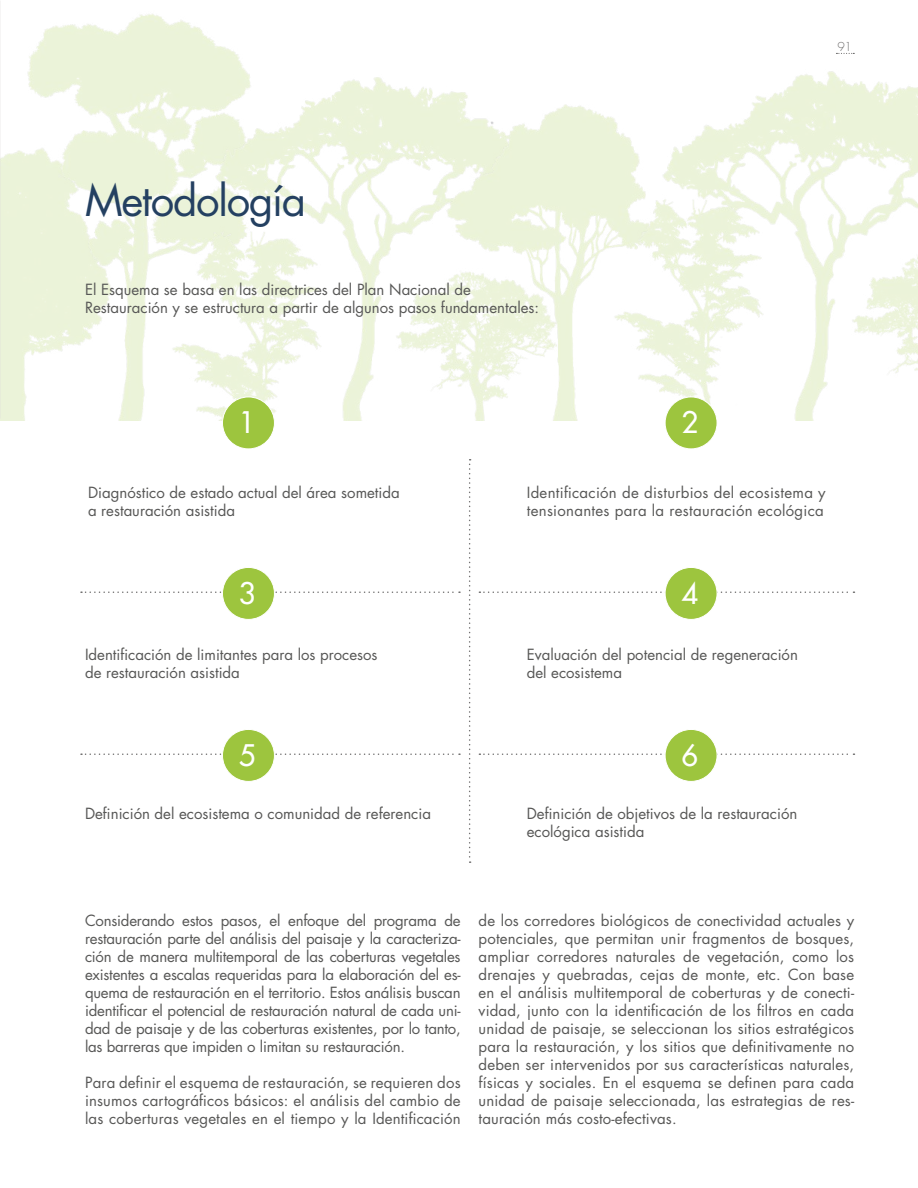
<style>
.page{position:relative;width:918px;height:1188px;background:#fff}
.page>*{position:absolute;margin:0;border:0;box-sizing:border-box;transform-origin:0 0}
.t1{font:42px "Futura Std";letter-spacing:-.03em;color:#244061}
.t2{font:500 28.95px "Futura Std";color:#fff}
.t3{font:15px/18px "Futura Std";color:#575756}
.t4{font:15px/18px "Futura Std";letter-spacing:.02em;color:#575756}
.t5{font:300 12px "Futura Std";color:#706f6f}
</style>
<div class="page">
<img style="left:0;top:14px;width:245px;height:407px">
<img style="left:181px;top:70px;width:187px;height:134px">
<img style="left:368px;top:77px;width:265px;height:344px">
<img style="left:93px;top:204px;width:353px;height:217px">
<img style="left:633px;top:71px;width:285px;height:302px">
<img style="left:536px;top:172px;width:353px;height:249px">
<div style="left:222px;top:397px;width:52px;height:52px;background:#9dc53e;border-radius:50%"></div>
<div style="left:222px;top:396px;width:53px;height:53px;border:1px solid #fff;border-radius:50%"></div>
<div style="left:665px;top:397px;width:52px;height:52px;background:#9dc53e;border-radius:50%"></div>
<div style="left:665px;top:396px;width:53px;height:53px;border:1px solid #fff;border-radius:50%"></div>
<svg style="left:81px;top:591px;width:379px;height:2px"></svg>
<svg style="left:81px;top:753px;width:379px;height:2px"></svg>
<svg style="left:479px;top:591px;width:375px;height:2px"></svg>
<svg style="left:479px;top:753px;width:375px;height:2px"></svg>
<svg style="left:469px;top:459px;width:2px;height:404px"></svg>
<div style="left:222px;top:567px;width:52px;height:52px;background:#9dc53e;border-radius:50%"></div>
<div style="left:222px;top:567px;width:53px;height:53px;border:1px solid #fff;border-radius:50%"></div>
<div style="left:222px;top:729px;width:52px;height:52px;background:#9dc53e;border-radius:50%"></div>
<div style="left:222px;top:729px;width:53px;height:53px;border:1px solid #fff;border-radius:50%"></div>
<div style="left:665px;top:567px;width:52px;height:52px;background:#9dc53e;border-radius:50%"></div>
<div style="left:665px;top:567px;width:53px;height:53px;border:1px solid #fff;border-radius:50%"></div>
<div style="left:665px;top:729px;width:52px;height:52px;background:#9dc53e;border-radius:50%"></div>
<div style="left:665px;top:729px;width:53px;height:53px;border:1px solid #fff;border-radius:50%"></div>
<svg style="left:836px;top:53px;width:18px;height:1px"></svg>
<p class="t5" style="left:837px;top:39px;width:16px">91</p>
<h1 class="t1" style="left:85px;top:174px;width:223px">Metodología</h1>
<p class="t3" style="left:85px;top:280px;width:456px">El Esquema se basa en las directrices del Plan Nacional de<br>Restauración y se estructura a partir de algunos pasos fundamentales:</p>
<h2 class="t2" style="left:239px;top:404px;width:18px">1</h2>
<h2 class="t2" style="left:682px;top:404px;width:18px">2</h2>
<p class="t3" style="left:88px;top:484px;width:313px">Diagnóstico de estado actual del área sometida a restauración asistida</p>
<p class="t4" style="left:527px;top:484px;width:300px">Identificación de disturbios del ecosistema y tensionantes para la restauración ecológica</p>
<h2 class="t2" style="left:239px;top:575px;width:18px">3</h2>
<h2 class="t2" style="left:682px;top:575px;width:18px">4</h2>
<p class="t3" style="left:85px;top:646px;width:294px">Identificación de limitantes para los procesos de restauración asistida</p>
<p class="t3" style="left:527px;top:646px;width:273px">Evaluación del potencial de regeneración del ecosistema</p>
<h2 class="t2" style="left:239px;top:737px;width:18px">5</h2>
<h2 class="t2" style="left:682px;top:737px;width:18px">6</h2>
<p class="t3" style="left:85px;top:805px;width:348px">Definición del ecosistema o comunidad de referencia</p>
<p class="t3" style="left:527px;top:805px;width:272px">Definición de objetivos de la restauración ecológica asistida</p>
<p class="t3" style="left:85px;top:912px;width:377px;text-align:justify">Considerando estos pasos, el enfoque del programa de restauración parte del análisis del paisaje y la caracteriza&shy;ción de manera multitemporal de las coberturas vegetales existentes a escalas requeridas para la elaboración del es&shy;quema de restauración en el territorio. Estos análisis buscan identificar el potencial de restauración natural de cada uni&shy;dad de paisaje y de las coberturas existentes, por lo tanto, las barreras que impiden o limitan su restauración.</p>
<p class="t3" style="left:85px;top:1074px;width:377px;text-align:justify">Para definir el esquema de restauración, se requieren dos insumos cartográficos básicos: el análisis del cambio de las coberturas vegetales en el tiempo y la Identificación</p>
<p class="t3" style="left:479px;top:912px;width:377px;text-align:justify">de los corredores biológicos de conectividad actuales y potenciales, que permitan unir fragmentos de bosques, ampliar corredores naturales de vegetación, como los drenajes y quebradas, cejas de monte, etc. Con base en el análisis multitemporal de coberturas y de conecti&shy;vidad, junto con la identificación de los filtros en cada unidad de paisaje, se seleccionan los sitios estratégicos para la restauración, y los sitios que definitivamente no deben ser intervenidos por sus características naturales, físicas y sociales. En el esquema se definen para cada unidad de paisaje seleccionada, las estrategias de res&shy;tauración más costo-efectivas.</p>
</div>
